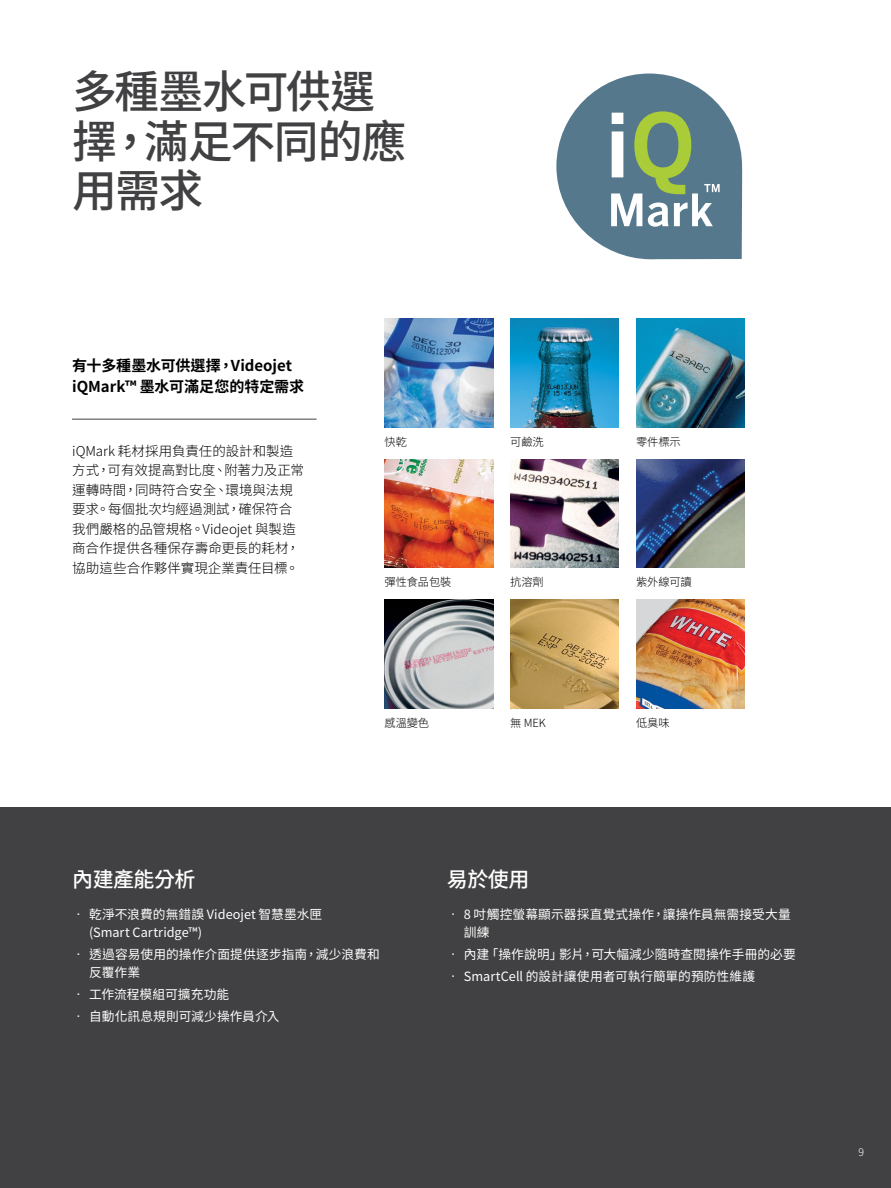
<style>
.page{position:relative;width:891px;height:1188px;background:#fff}
.page>*{position:absolute;margin:0;border:0;box-sizing:border-box;transform-origin:0 0}
.t1{font:500 45px/49.5px "Noto Sans CJ Ktc";letter-spacing:-.04em;color:#414042}
.t2{font:500 21px "Noto Sans CJ Ktc";letter-spacing:-.025em;color:#fff}
.t3{font:700 15px/21px "Noto Sans CJ Ktc";letter-spacing:-.005em;color:#000}
.t4{font:300 13.5px/19.5px "Noto Sans CJ Ktc";color:#000}
.t5{font:12.75px/18px "Noto Sans CJ Ktc";letter-spacing:.005em;color:#fff}
.t6{font:300 11.25px "Noto Sans CJ Ktc";letter-spacing:-.01em;color:#000}
.t7{font:300 10.5px "Noto Sans CJ Ktc";color:#fff}
</style>
<div class="page">
<div style="left:0;top:808px;width:891px;height:380px;background:#414042"></div>
<img style="left:636px;top:319px;width:109px;height:109px">
<img style="left:636px;top:459px;width:109px;height:109px">
<img style="left:636px;top:600px;width:109px;height:108px">
<img style="left:385px;top:319px;width:108px;height:109px">
<img style="left:385px;top:459px;width:108px;height:109px">
<img style="left:385px;top:600px;width:108px;height:108px">
<img style="left:510px;top:319px;width:109px;height:109px">
<img style="left:510px;top:459px;width:109px;height:109px">
<img style="left:510px;top:600px;width:109px;height:108px">
<svg style="left:556px;top:74px;width:186px;height:185px"></svg>
<hr style="left:72px;top:419px;width:245px;height:1px;background:#414042">
<h1 class="t1" style="left:72px;top:68px;width:336px">多種墨水可供選擇，滿足不同的應用需求</h1>
<p class="t3" style="left:72px;top:355px;width:233px">有十多種墨水可供選擇，Videojet iQMark™ 墨水可滿足您的特定需求</p>
<p class="t4" style="left:72px;top:441px;width:233px">iQMark 耗材採用負責任的設計和製造方式，可有效提高對比度、附著力及正常運轉時間，同時符合安全、環境與法規要求。每個批次均經過測試，確保符合我們嚴格的品管規格。Videojet 與製造商合作提供各種保存壽命更長的耗材，協助這些合作夥伴實現企業責任目標。</p>
<p class="t6" style="left:385px;top:436px;width:24px">快乾</p>
<p class="t6" style="left:510px;top:436px;width:35px">可鹼洗</p>
<p class="t6" style="left:385px;top:576px;width:68px">彈性食品包裝</p>
<p class="t6" style="left:510px;top:576px;width:35px">抗溶劑</p>
<p class="t6" style="left:385px;top:716px;width:46px">感溫變色</p>
<p class="t6" style="left:510px;top:716px;width:37px">無 MEK</p>
<p class="t6" style="left:636px;top:436px;width:46px">零件標示</p>
<p class="t6" style="left:636px;top:576px;width:57px">紫外線可讀</p>
<p class="t6" style="left:636px;top:716px;width:35px">低臭味</p>
<h2 class="t2" style="left:72px;top:868px;width:125px">內建產能分析</h2>
<p class="t5" style="left:89px;top:905px;width:234px;text-indent:-17px">• 乾淨不浪費的無錯誤 Videojet 智慧墨水匣(Smart Cartridge™)</p>
<p class="t5" style="left:89px;top:945px;width:292px;text-indent:-17px">• 透過容易使用的操作介面提供逐步指南，減少浪費和反覆作業</p>
<p class="t5" style="left:72px;top:986px;width:159px">• 工作流程模組可擴充功能</p>
<p class="t5" style="left:72px;top:1008px;width:209px">• 自動化訊息規則可減少操作員介入</p>
<h2 class="t2" style="left:447px;top:868px;width:84px">易於使用</h2>
<p class="t5" style="left:464px;top:905px;width:328px;text-indent:-17px">• 8 吋觸控螢幕顯示器採直覺式操作，讓操作員無需接受大量訓練</p>
<p class="t5" style="left:447px;top:945px;width:351px">• 內建「操作說明」影片，可大幅減少隨時查閱操作手冊的必要</p>
<p class="t5" style="left:447px;top:968px;width:310px">• SmartCell 的設計讓使用者可執行簡單的預防性維護</p>
<p class="t7" style="left:858px;top:1147px;width:7px">9</p>
</div>
